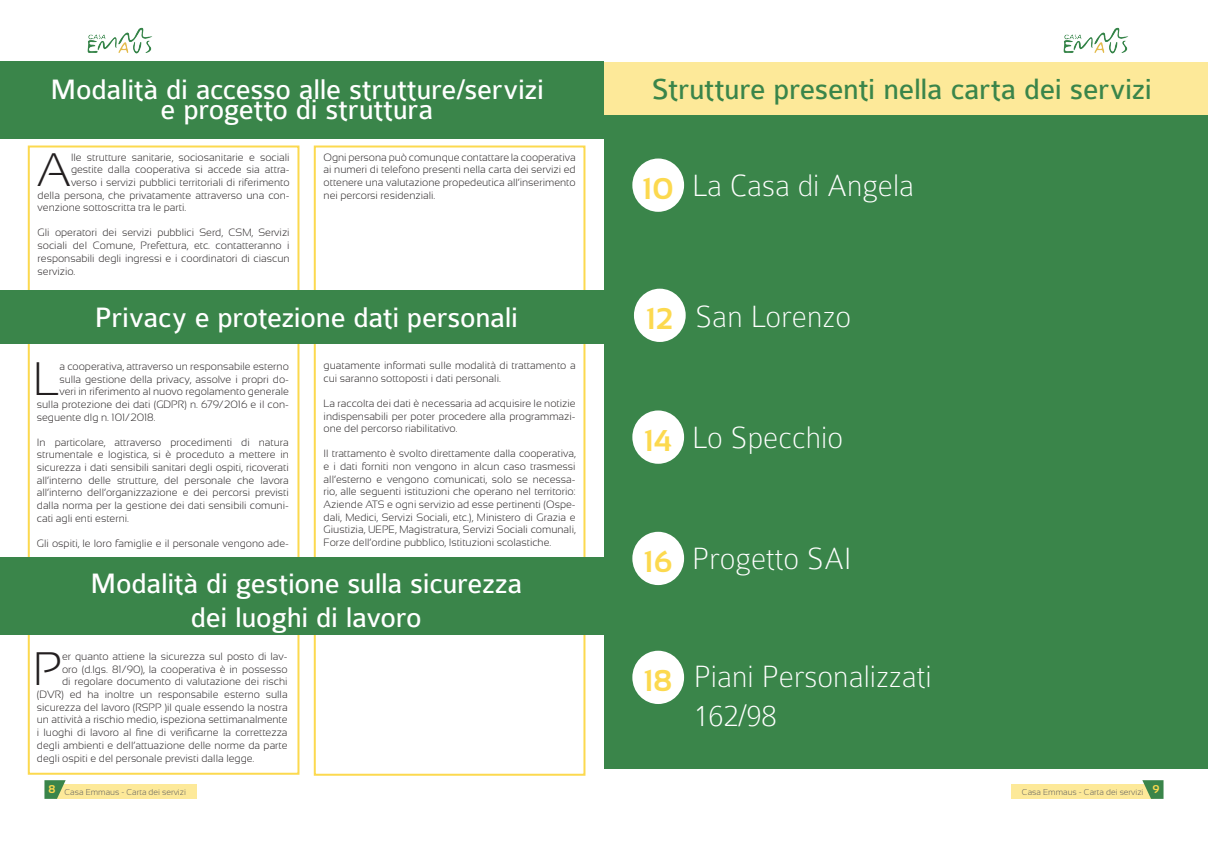
<style>
.page{position:relative;width:1208px;height:859px;background:#fff}
.page>*{position:absolute;margin:0;border:0;box-sizing:border-box;transform-origin:0 0}
.t1{font:300 46.9px "Sansation";color:#231f20}
.t2{font:100 32.9px/39.5px "Colaborate";color:#fff}
.t3{font:31px "Colaborate";letter-spacing:-.01em;color:#3a854a}
.t4{font:30px/34px "Colaborate";letter-spacing:-.01em;color:#fff;text-align:center}
.t5{font:700 30px "Sansation";color:#fcd94f}
.t6{font:300 10.6px/12.7px "Sansation";color:#231f20;text-align:justify}
.t7{font:300 8.5px "Sansation";color:#5a5a5c}
.s1{font-family:"Sansation";font-weight:700;font-size:30px;color:#fcd94f}
</style>
<div class="page">
<div style="left:604px;top:62px;width:604px;height:61px;background:#fde999"></div>
<div style="left:604px;top:115px;width:604px;height:654px;background:#3a854a"></div>
<div style="left:54px;top:784px;width:143px;height:15px;background:#fde999"></div>
<div style="left:1011px;top:784px;width:142px;height:15px;background:#fde999"></div>
<svg style="left:44px;top:780px;width:22px;height:19px"></svg>
<svg style="left:1142px;top:780px;width:21px;height:19px"></svg>
<img style="left:87px;top:27px;width:65px;height:27px">
<img style="left:1063px;top:27px;width:65px;height:27px">
<div style="left:314px;top:146px;width:271px;height:630px;border:2px solid #fcd94f"></div>
<div style="left:28px;top:146px;width:271px;height:629px;border:2px solid #fcd94f"></div>
<div style="left:632px;top:159px;width:52px;height:53px;background:#fff;border-radius:50%"></div>
<div style="left:634px;top:289px;width:51px;height:53px;background:#fff;border-radius:50%"></div>
<div style="left:632px;top:410px;width:52px;height:54px;background:#fff;border-radius:50%"></div>
<div style="left:632px;top:532px;width:52px;height:53px;background:#fff;border-radius:50%"></div>
<div style="left:632px;top:651px;width:52px;height:53px;background:#fff;border-radius:50%"></div>
<div style="left:0;top:558px;width:604px;height:77px;background:#3a854a"></div>
<div style="left:0;top:62px;width:603px;height:77px;background:#3a854a"></div>
<div style="left:0;top:291px;width:604px;height:53px;background:#3a854a"></div>
<h3 class="t4" style="left:50px;top:73px;width:495px">Modalità di accesso alle strutture/servizi</h3>
<h3 class="t4" style="left:161px;top:93px;width:274px">e progetto di struttura</h3>
<h1 class="t1" style="left:37px;top:144px;width:36px">A</h1>
<p class="t6" style="left:71px;top:151px;width:220px">lle strutture sanitarie, sociosanitarie e sociali</p>
<p class="t6" style="left:323px;top:151px;width:254px">Ogni persona può comunque contattare la cooperativa ai numeri di telefono presenti nella carta dei servizi ed ottenere una valutazione propedeutica all’inserimento nei percorsi residenziali.</p>
<p class="t6" style="left:71px;top:163px;width:220px">gestite dalla cooperativa si accede sia attra-</p>
<p class="t6" style="left:71px;top:176px;width:220px">verso i servizi pubblici territoriali di riferimento</p>
<p class="t6" style="left:38px;top:189px;width:253px">della persona, che privatamente attraverso una con-</p>
<p class="t6" style="left:38px;top:201px;width:150px">venzione sottoscritta tra le parti.</p>
<p class="t6" style="left:38px;top:226px;width:253px">Gli operatori dei servizi pubblici Serd, CSM, Servizi sociali del Comune, Prefettura, etc. contatteranno i responsabili degli ingressi e i coordinatori di ciascun servizio.</p>
<h3 class="t4" style="left:94px;top:301px;width:425px">Privacy e protezione dati personali</h3>
<h1 class="t1" style="left:33px;top:353px;width:28px">L</h1>
<p class="t6" style="left:59px;top:360px;width:231px">a cooperativa, attraverso un responsabile esterno</p>
<p class="t6" style="left:59px;top:373px;width:231px">sulla gestione della privacy, assolve i propri do-</p>
<p class="t6" style="left:59px;top:385px;width:231px">veri in riferimento al nuovo regolamento generale</p>
<p class="t6" style="left:37px;top:398px;width:253px">sulla protezione dei dati (GDPR) n. 679/2016 e il con-</p>
<p class="t6" style="left:37px;top:411px;width:120px">seguente dlg n. 101/2018.</p>
<p class="t6" style="left:37px;top:436px;width:253px">In particolare, attraverso procedimenti di natura strumentale e logistica, si è proceduto a mettere in sicurezza i dati sensibili sanitari degli ospiti, ricoverati all’interno delle strutture, del personale che lavora all’interno dell’organizzazione e dei percorsi previsti dalla norma per la gestione dei dati sensibili comuni&shy;cati agli enti esterni.</p>
<p class="t6" style="left:37px;top:537px;width:253px">Gli ospiti, le loro famiglie e il personale vengono ade-</p>
<p class="t6" style="left:324px;top:359px;width:253px">guatamente informati sulle modalità di trattamento a cui saranno sottoposti i dati personali.</p>
<p class="t6" style="left:324px;top:397px;width:253px">La raccolta dei dati è necessaria ad acquisire le notizie indispensabili per poter procedere alla programmazi&shy;one del percorso riabilitativo.</p>
<p class="t6" style="left:324px;top:447px;width:253px">Il trattamento è svolto direttamente dalla cooperativa, e i dati forniti non vengono in alcun caso trasmessi all’esterno e vengono comunicati, solo se necessa&shy;rio, alle seguenti istituzioni che operano nel territorio:<br>Aziende ATS e ogni servizio ad esse pertinenti (Ospe&shy;dali, Medici, Servizi Sociali, etc.), Ministero di Grazia e Giustizia, UEPE, Magistratura, Servizi Sociali comunali, Forze dell’ordine pubblico, Istituzioni scolastiche.</p>
<h3 class="t4" style="left:90px;top:566px;width:434px">Modalità di gestione sulla sicurezza dei luoghi di lavoro</h3>
<h1 class="t1" style="left:33px;top:643px;width:30px">P</h1>
<p class="t6" style="left:62px;top:650px;width:227px">er quanto attiene la sicurezza sul posto di lav-</p>
<p class="t6" style="left:62px;top:663px;width:227px">oro (d.lgs. 81/90), la cooperativa è in possesso</p>
<p class="t6" style="left:62px;top:675px;width:227px">di regolare documento di valutazione dei rischi</p>
<p class="t6" style="left:37px;top:688px;width:252px">(DVR) ed ha inoltre un responsabile esterno sulla</p>
<p class="t6" style="left:37px;top:701px;width:252px">sicurezza del lavoro (RSPP )il quale essendo la nostra</p>
<p class="t6" style="left:37px;top:713px;width:252px">un attività a rischio medio, ispeziona settimanalmente</p>
<p class="t6" style="left:37px;top:726px;width:252px">i luoghi di lavoro al fine di verificarne la correttezza</p>
<p class="t6" style="left:37px;top:739px;width:252px">degli ambienti e dell’attuazione delle norme da parte</p>
<p class="t6" style="left:37px;top:751px;width:219px">degli ospiti e del personale previsti dalla legge.</p>
<h3 class="t3" style="left:651px;top:73px;width:502px">Strutture presenti nella carta dei servizi</h3>
<h2 class="t2" style="left:642px;top:166px;width:273px"><sub>10</sub> La Casa di Angela</h2>
<h2 class="t2" style="left:646px;top:296px;width:207px"><span class="s1">12</span> San Lorenzo</h2>
<h3 class="t5" style="left:644px;top:423px;width:29px">14</h3>
<h2 class="t2" style="left:692px;top:418px;width:153px">Lo Specchio</h2>
<h3 class="t5" style="left:643px;top:545px;width:30px">16</h3>
<h2 class="t2" style="left:692px;top:539px;width:161px">Progetto SAI</h2>
<h2 class="t2" style="left:693px;top:656px;width:240px;text-indent:-50px"><sub>18</sub> Piani Personalizzati<br>162/98</h2>
<p class="t7" style="left:49px;top:787px;width:139px"><sup>8</sup> Casa Emmaus - Carta dei servizi</p>
<p class="t7" style="left:1022px;top:787px;width:139px">Casa Emmaus - Carta dei servizi <sup>9</sup></p>
</div>
